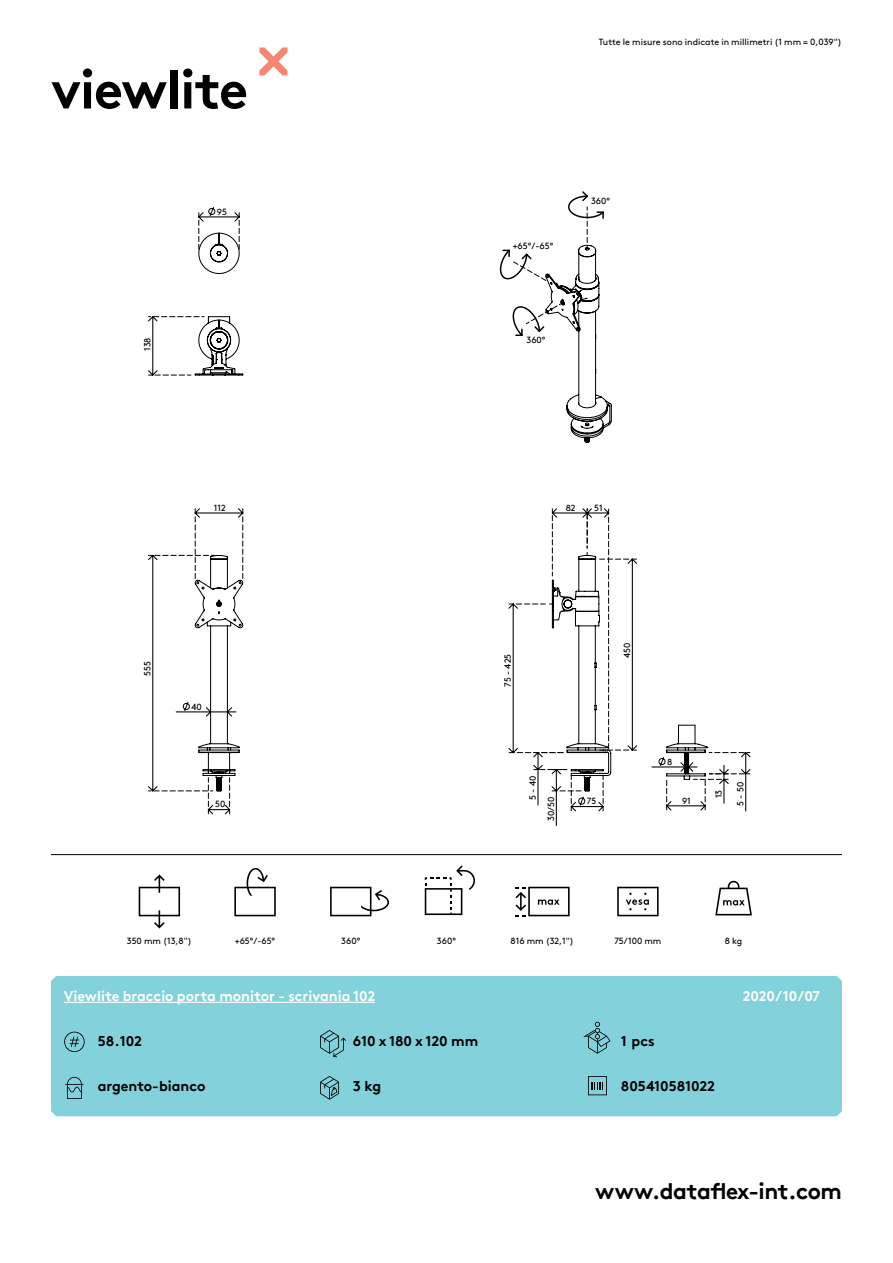
<style>
.page{position:relative;width:893px;height:1263px;background:#fff}
.page>*{position:absolute;margin:0;border:0;box-sizing:border-box;transform-origin:0 0}
.hoofdstuk{font:700 54px "Brown Pro TT";letter-spacing:-.02em;color:#000}
.t1{font:700 22.5px "Brown Pro TT";letter-spacing:-.02em;color:#000}
.specificaties{font:700 14.25px "Brown Pro TT";color:#000}
.body{font:700 14.25px "Brown Pro TT";color:#fff}
.onderschrift{font:9px "Brown";color:#000}
.t2{font:9px/18.3px "Brown Pro TT Regular Alt";color:#000}
</style>
<div class="page">
<svg style="left:259px;top:47px;width:28px;height:28px"></svg>
<hr style="left:51px;top:854px;width:791px;height:1px;background:#000">
<svg style="left:139px;top:874px;width:41px;height:54px"></svg>
<svg style="left:234px;top:868px;width:42px;height:48px"></svg>
<svg style="left:330px;top:887px;width:59px;height:29px"></svg>
<svg style="left:425px;top:865px;width:50px;height:50px"></svg>
<svg style="left:515px;top:887px;width:55px;height:29px"></svg>
<svg style="left:617px;top:887px;width:42px;height:29px"></svg>
<svg style="left:715px;top:881px;width:37px;height:34px"></svg>
<div style="left:51px;top:976px;width:791px;height:140px;background:#83d1da"></div>
<svg style="left:149px;top:508px;width:95px;height:307px"></svg>
<svg style="left:508px;top:508px;width:129px;height:304px"></svg>
<svg style="left:149px;top:316px;width:95px;height:60px"></svg>
<svg style="left:499px;top:191px;width:113px;height:252px"></svg>
<svg style="left:651px;top:724px;width:99px;height:87px"></svg>
<svg style="left:198px;top:207px;width:42px;height:67px"></svg>
<svg style="left:64px;top:1032px;width:21px;height:20px"></svg>
<svg style="left:65px;top:1077px;width:18px;height:22px"></svg>
<svg style="left:320px;top:1030px;width:26px;height:27px"></svg>
<svg style="left:583px;top:1022px;width:27px;height:32px"></svg>
<svg style="left:320px;top:1076px;width:19px;height:24px"></svg>
<svg style="left:588px;top:1076px;width:19px;height:19px"></svg>
<hr style="left:64px;top:1002px;width:311px;height:1px;background:#fff">
<p class="hoofdstuk" style="left:51px;top:46px;width:198px">viewlite</p>
<p class="t2" style="left:138px;top:351px;width:15px;rotate:-90deg">138</p>
<p class="t2" style="left:217px;top:202px;width:12px">95</p>
<p class="t2" style="left:214px;top:498px;width:13px">112</p>
<p class="t2" style="left:138px;top:676px;width:16px;rotate:-90deg">555</p>
<p class="t2" style="left:191px;top:697px;width:12px">40</p>
<p class="t2" style="left:215px;top:794px;width:12px">50</p>
<p class="onderschrift" style="left:599px;top:35px;width:245px">Tutte le misure sono indicate in millimetri (1 mm = 0,039")</p>
<p class="t2" style="left:513px;top:236px;width:42px">+65°/-65°</p>
<p class="t2" style="left:526px;top:330px;width:21px">360°</p>
<p class="t2" style="left:591px;top:191px;width:21px">360°</p>
<p class="t2" style="left:566px;top:498px;width:11px">82</p>
<p class="t2" style="left:594px;top:498px;width:10px">51</p>
<p class="t2" style="left:498px;top:687px;width:35px;rotate:-90deg">75 - 425</p>
<p class="t2" style="left:617px;top:658px;width:17px;rotate:-90deg">450</p>
<p class="t2" style="left:523px;top:821px;width:46px;text-indent:21px;rotate:-90deg">5 - 40<br>30/50</p>
<p class="t2" style="left:587px;top:791px;width:11px">75</p>
<p class="t2" style="left:667px;top:752px;width:7px">8</p>
<p class="t2" style="left:682px;top:790px;width:10px">91</p>
<p class="t2" style="left:709px;top:798px;width:10px;rotate:-90deg">13</p>
<p class="t2" style="left:730px;top:806px;width:26px;rotate:-90deg">5 - 50</p>
<p class="onderschrift" style="left:127px;top:934px;width:66px">350 mm (13,8")</p>
<p class="onderschrift" style="left:235px;top:934px;width:42px">+65°/-65°</p>
<p class="onderschrift" style="left:341px;top:934px;width:21px">360°</p>
<p class="onderschrift" style="left:437px;top:934px;width:21px">360°</p>
<p class="onderschrift" style="left:511px;top:934px;width:65px">816 mm (32,1")</p>
<p class="onderschrift" style="left:614px;top:934px;width:49px">75/100 mm</p>
<p class="onderschrift" style="left:725px;top:934px;width:19px">8 kg</p>
<p class="body" style="left:64px;top:985px;width:313px">Viewlite braccio porta monitor - scrivania 102</p>
<p class="body" style="left:743px;top:985px;width:79px">2020/10/07</p>
<p class="specificaties" style="left:98px;top:1029px;width:46px">58.102</p>
<p class="specificaties" style="left:98px;top:1074px;width:109px">argento-bianco</p>
<p class="specificaties" style="left:353px;top:1029px;width:127px">610 x 180 x 120 mm</p>
<p class="specificaties" style="left:621px;top:1029px;width:35px">1 pcs</p>
<p class="specificaties" style="left:353px;top:1074px;width:30px">3 kg</p>
<p class="specificaties" style="left:621px;top:1074px;width:96px">805410581022</p>
<h2 class="t1" style="left:595px;top:1173px;width:248px">www.dataflex-int.com</h2>
</div>
